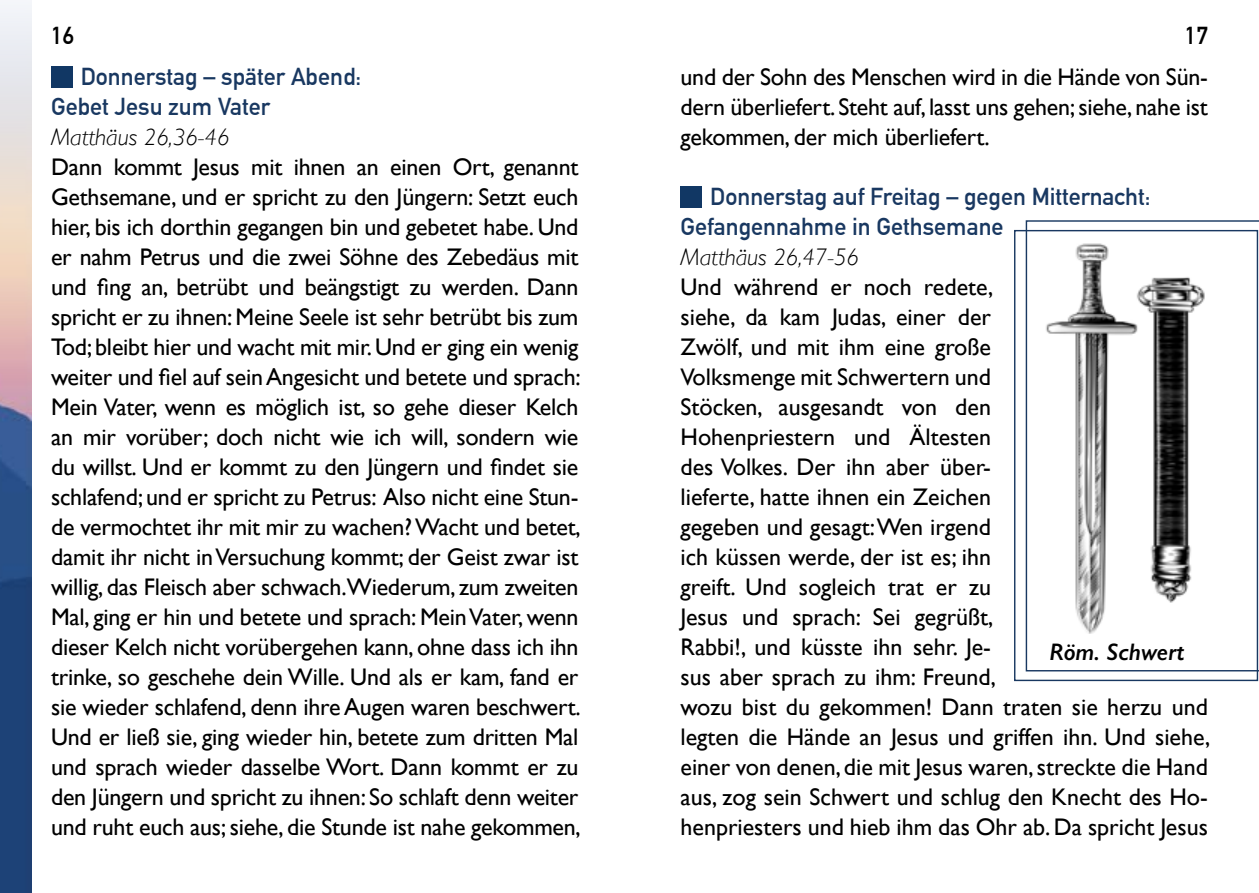
<style>
.page{position:relative;width:1259px;height:893px;background:#fff}
.page>*{position:absolute;margin:0;border:0;box-sizing:border-box;transform-origin:0 0}
.t1{font:24px/30px "Gill Sans";color:#000;text-align:justify}
.t2{font:700 24px/30px "DIN Alternate";color:#193861}
.t3{font:italic 300 24px "Gill Sans";color:#000}
.t4{font:italic 600 24px "Gill Sans";color:#000}
.t5{font:700 24px "DIN Alternate";color:#000}
</style>
<div class="page">
<img style="left:0;top:2px;width:32px;height:891px">
<div style="left:680px;top:186px;width:22px;height:22px;background:#113764"></div>
<div style="left:51px;top:67px;width:21px;height:21px;background:#113764"></div>
<svg style="left:1025px;top:220px;width:234px;height:451px"></svg>
<p class="t5" style="left:51px;top:17px;width:25px">16</p>
<p class="t5" style="left:1185px;top:17px;width:25px">17</p>
<p class="t1" style="left:680px;top:61px;width:529px">und der Sohn des Menschen wird in die Hände von Sün&shy;dern überliefert. Steht auf, lasst uns gehen; siehe, nahe ist gekommen, der mich überliefert.</p>
<p class="t2" style="left:680px;top:180px;width:471px;text-indent:30px">Donnerstag auf Freitag – gegen Mitternacht:<br>Gefangennahme in Gethsemane</p>
<p class="t3" style="left:680px;top:243px;width:180px">Matthäus 26,47-56</p>
<p class="t1" style="left:680px;top:271px;width:531px;text-align:left">Und während er noch redete,<br>siehe, da kam Judas, einer der<br>Zwölf, und mit ihm eine große<br>Volksmenge mit Schwertern und<br>Stöcken, ausgesandt von den<br>Hohenpriestern und Ältesten<br>des Volkes. Der ihn aber über-<br>lieferte, hatte ihnen ein Zeichen<br>gegeben und gesagt: Wen irgend<br>ich küssen werde, der ist es; ihn<br>greift. Und sogleich trat er zu<br>Jesus und sprach: Sei gegrüßt,<br>Rabbi!, und küsste ihn sehr. Je-<br>sus aber sprach zu ihm: Freund,<br>wozu bist du gekommen! Dann traten sie herzu und legten die Hände an Jesus und griffen ihn. Und siehe, einer von denen, die mit Jesus waren, streckte die Hand aus, zog sein Schwert und schlug den Knecht des Ho&shy;henpriesters und hieb ihm das Ohr ab. Da spricht Jesus</p>
<p class="t2" style="left:51px;top:60px;width:312px;text-indent:30px">Donnerstag – später Abend:<br>Gebet Jesu zum Vater</p>
<p class="t3" style="left:51px;top:124px;width:180px">Matthäus 26,36-46</p>
<p class="t1" style="left:51px;top:152px;width:531px">Dann kommt Jesus mit ihnen an einen Ort, genannt Gethsemane, und er spricht zu den Jüngern: Setzt euch hier, bis ich dorthin gegangen bin und gebetet habe. Und er nahm Petrus und die zwei Söhne des Zebedäus mit und fing an, betrübt und beängstigt zu werden. Dann spricht er zu ihnen: Meine Seele ist sehr betrübt bis zum Tod; bleibt hier und wacht mit mir. Und er ging ein wenig weiter und fiel auf sein Angesicht und betete und sprach:<br>Mein Vater, wenn es möglich ist, so gehe dieser Kelch an mir vorüber; doch nicht wie ich will, sondern wie du willst. Und er kommt zu den Jüngern und findet sie schlafend; und er spricht zu Petrus: Also nicht eine Stun&shy;de vermochtet ihr mit mir zu wachen? Wacht und betet, damit ihr nicht in Versuchung kommt; der Geist zwar ist willig, das Fleisch aber schwach.Wiederum, zum zweiten Mal, ging er hin und betete und sprach: Mein Vater, wenn dieser Kelch nicht vorübergehen kann, ohne dass ich ihn trinke, so geschehe dein Wille. Und als er kam, fand er sie wieder schlafend, denn ihre Augen waren beschwert.<br>Und er ließ sie, ging wieder hin, betete zum dritten Mal und sprach wieder dasselbe Wort. Dann kommt er zu den Jüngern und spricht zu ihnen: So schlaft denn weiter und ruht euch aus; siehe, die Stunde ist nahe gekommen,</p>
<p class="t4" style="left:1049px;top:637px;width:137px">Röm. Schwert</p>
</div>
